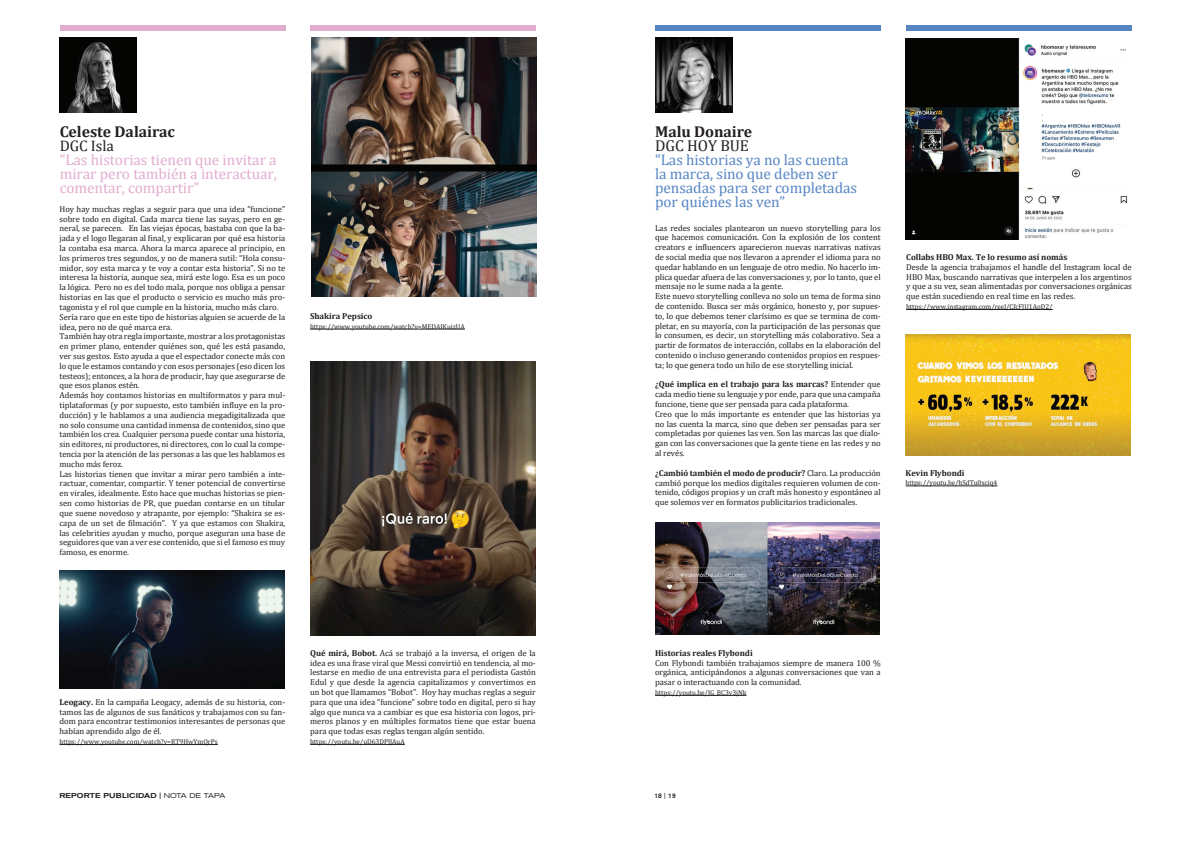
<style>
.page{position:relative;width:1191px;height:844px;background:#fff}
.page>*{position:absolute;margin:0;border:0;box-sizing:border-box;transform-origin:0 0}
.t1{font:700 15.75px "Cambria";letter-spacing:-.005em;color:#231f20}
.t2{font:15.75px "Cambria";letter-spacing:-.005em;color:#231f20}
.t3{font:15.31px/14px "Cambria";letter-spacing:-.005em;color:#5685c4}
.t4{font:15.31px/14px "Cambria";letter-spacing:-.005em;color:#e1adcf;text-align:justify}
.t5{font:15.31px "Cambria";letter-spacing:-.005em;color:#231f20}
.t6{font:8.58px/9.8px "Cambria";letter-spacing:-.005em;color:#231f20;text-align:justify}
.t7{font:8.58px/9.8px "Cambria";letter-spacing:-.005em;color:#1e1f1e}
.t8{font:700 8.58px "Cambria";letter-spacing:-.005em;color:#1e1f1e}
.t9{font:700 8.58px "Cambria";letter-spacing:-.005em;color:#231f20}
.t10{font:7px "Cambria";letter-spacing:-.005em;color:#231f20}
.t11{font:7px "Cambria";letter-spacing:-.005em;color:#1e1f1e}
.t12{font:500 expanded 7px "Akzidenz Grotesk BQ";letter-spacing:.02em;color:#231f20}
.t13{font:500 6.56px "Akzidenz Grotesk BQ";color:#231f20}
.s1{font-weight:700}
.s2{font-weight:700;color:#231f20}
.s3{font-weight:400}
</style>
<div class="page">
<img style="left:60px;top:38px;width:76px;height:74px">
<img style="left:655px;top:38px;width:77px;height:74px">
<hr style="left:60px;top:744px;width:158px;height:1px;background:#231f20">
<hr style="left:310px;top:744px;width:95px;height:1px;background:#231f20">
<hr style="left:310px;top:329px;width:155px;height:1px;background:#231f20">
<hr style="left:906px;top:309px;width:146px;height:1px;background:#1e1f1e">
<hr style="left:905px;top:485px;width:92px;height:1px;background:#1e1f1e">
<hr style="left:655px;top:695px;width:91px;height:1px;background:#1e1f1e">
<div style="left:60px;top:25px;width:226px;height:6px;background:#e1adcf"></div>
<div style="left:655px;top:25px;width:226px;height:6px;background:#5685c4"></div>
<div style="left:310px;top:25px;width:226px;height:6px;background:#e1adcf"></div>
<div style="left:905px;top:25px;width:226px;height:6px;background:#5685c4"></div>
<img style="left:60px;top:570px;width:225px;height:118px">
<img style="left:310px;top:361px;width:226px;height:274px">
<img style="left:311px;top:38px;width:225px;height:258px">
<img style="left:905px;top:38px;width:223px;height:201px">
<img style="left:905px;top:335px;width:225px;height:120px">
<img style="left:655px;top:522px;width:224px;height:112px">
<h1 class="t1" style="left:60px;top:120px;width:117px">Celeste Dalairac</h1>
<h2 class="t5" style="left:60px;top:136px;width:56px">DGC Isla</h2>
<h2 class="t4" style="left:60px;top:152px;width:219px">“Las historias tienen que invitar a mirar pero también a interactuar, comentar, compartir”</h2>
<p class="t6" style="left:60px;top:204px;width:227px;text-align:left">Hoy hay muchas reglas a seguir para que una idea “funcione” sobre todo en digital. Cada marca tiene las suyas, pero en ge&shy;neral, se parecen. En las viejas épocas, bastaba con que la ba&shy;jada y el logo llegaran al final, y explicaran por qué esa historia la contaba esa marca. Ahora la marca aparece al principio, en los primeros tres segundos, y no de manera sutil: “Hola consu&shy;midor, soy esta marca y te voy a contar esta historia”. Si no te interesa la historia, aunque sea, mirá este logo. Esa es un poco la lógica. Pero no es del todo mala, porque nos obliga a pensar historias en las que el producto o servicio es mucho más pro&shy;tagonista y el rol que cumple en la historia, mucho más claro.<br>Sería raro que en este tipo de historias alguien se acuerde de la idea, pero no de qué marca era.<br>También hay otra regla importante, mostrar a los protagonistas en primer plano, entender quiénes son, qué les está pasando, ver sus gestos. Esto ayuda a que el espectador conecte más con lo que le estamos contando y con esos personajes (eso dicen los testeos); entonces, a la hora de producir, hay que asegurarse de que esos planos estén.<br>Además hoy contamos historias en multiformatos y para mul&shy;tiplataformas (y por supuesto, esto también influye en la pro&shy;ducción) y le hablamos a una audiencia megadigitalizada que no solo consume una cantidad inmensa de contenidos, sino que también los crea. Cualquier persona puede contar una historia, sin editores, ni productores, ni directores, con lo cual la compe&shy;tencia por la atención de las personas a las que les hablamos es mucho más feroz.<br>Las historias tienen que invitar a mirar pero también a inte&shy;ractuar, comentar, compartir. Y tener potencial de convertirse en virales, idealmente. Esto hace que muchas historias se pien&shy;sen como historias de PR, que puedan contarse en un titular que suene novedoso y atrapante, por ejemplo: “Shakira se es&shy;capa de un set de filmación”. Y ya que estamos con Shakira, las celebrities ayudan y mucho, porque aseguran una base de seguidores que van a ver ese contenido, que si el famoso es muy famoso, es enorme.</p>
<p class="t9" style="left:310px;top:310px;width:64px">Shakira Pepsico</p>
<p class="t10" style="left:310px;top:322px;width:156px">https://www.youtube.com/watch?v=MEDAIKuizUA</p>
<h1 class="t1" style="left:655px;top:120px;width:99px">Malu Donaire</h1>
<h1 class="t2" style="left:655px;top:136px;width:95px">DGC HOY BUE</h1>
<h2 class="t3" style="left:655px;top:152px;width:203px">“Las historias ya no las cuenta la marca, sino que deben ser pensadas para ser completadas por quiénes las ven”</h2>
<p class="t7" style="left:655px;top:222px;width:227px">Las redes sociales plantearon un nuevo storytelling para los que hacemos comunicación. Con la explosión de los content creators e influencers aparecieron nuevas narrativas nativas de social media que nos llevaron a aprender el idioma para no quedar hablando en un lenguaje de otro medio. No hacerlo im&shy;plica quedar afuera de las conversaciones y, por lo tanto, que el mensaje no le sume nada a la gente.<br>Este nuevo storytelling conlleva no solo un tema de forma sino de contenido. Busca ser más orgánico, honesto y, por supues&shy;to, lo que debemos tener clarísimo es que se termina de com&shy;pletar, en su mayoría, con la participación de las personas que lo consumen, es decir, un storytelling más colaborativo. Sea a partir de formatos de interacción, collabs en la elaboración del contenido o incluso generando contenidos propios en respues&shy;ta; lo que genera todo un hilo de ese storytelling inicial.</p>
<p class="t7" style="left:655px;top:379px;width:227px"><span class="s1">¿Qué implica en el trabajo para las marcas?</span> Entender que cada medio tiene su lenguaje y por ende, para que una campaña funcione, tiene que ser pensada para cada plataforma.<br>Creo que lo más importante es entender que las historias ya no las cuenta la marca, sino que deben ser pensadas para ser completadas por quienes las ven. Son las marcas las que dialo&shy;gan con las conversaciones que la gente tiene en las redes y no al revés.</p>
<p class="t7" style="left:655px;top:467px;width:227px;text-align:justify"><span class="s1">¿Cambió también el modo de producir?</span> Claro. La producción cambió porque los medios digitales requieren volumen de con&shy;tenido, códigos propios y un craft más honesto y espontáneo al que solemos ver en formatos publicitarios tradicionales.</p>
<p class="t7" style="left:906px;top:252px;width:227px"><span class="s1">Collabs HBO Max</span><span class="s2">.</span> <span class="s1">Te lo resumo así nomás<br></span>Desde la agencia trabajamos el handle del Instagram local de HBO Max, buscando narrativas que interpelen a los argentinos y que a su vez, sean alimentadas por conversaciones orgánicas que están sucediendo en real time en las redes.</p>
<p class="t11" style="left:906px;top:302px;width:148px">https://www.instagram.com/reel/CfcFJU1AoD2/</p>
<p class="t8" style="left:905px;top:466px;width:60px">Kevin Flybondi</p>
<p class="t11" style="left:905px;top:479px;width:93px">https://youtu.be/hSdTu0xciq4</p>
<p class="t6" style="left:60px;top:696px;width:227px"><span class="s1">Leogacy.</span> En la campaña Leogacy, además de su historia, con&shy;tamos las de algunos de sus fanáticos y trabajamos con su fan&shy;dom para encontrar testimonios interesantes de personas que habían aprendido algo de él.</p>
<p class="t10" style="left:60px;top:737px;width:160px">https://www.youtube.com/watch?v=RT9HwYmQrPs</p>
<p class="t6" style="left:310px;top:647px;width:227px"><span class="s1">Qué mirá, Bobot.</span> Acá se trabajó a la inversa, el origen de la idea es una frase viral que Messi convirtió en tendencia, al mo&shy;lestarse en medio de una entrevista para el periodista Gastón Edul y que desde la agencia capitalizamos y convertimos en un bot que llamamos “Bobot”. Hoy hay muchas reglas a seguir para que una idea “funcione” sobre todo en digital, pero si hay algo que nunca va a cambiar es que esa historia con logos, pri&shy;meros planos y en múltiples formatos tiene que estar buena para que todas esas reglas tengan algún sentido.</p>
<p class="t10" style="left:310px;top:737px;width:96px">https://youtu.be/uD63DPJJAuA</p>
<p class="t8" style="left:655px;top:646px;width:99px">Historias reales Flybondi</p>
<p class="t7" style="left:655px;top:657px;width:227px;text-align:justify">Con Flybondi también trabajamos siempre de manera 100 % orgánica, anticipándonos a algunas conversaciones que van a pasar o interactuando con la comunidad.</p>
<p class="t11" style="left:655px;top:688px;width:93px">https://youtu.be/JG_BC3v3jNk</p>
<p class="t12" style="left:59px;top:791px;width:167px">REPORTE PUBLICIDAD <span class="s3">| NOTA DE TAPA</span></p>
<p class="t13" style="left:654px;top:791px;width:23px">18 <span class="s3">|</span> 19</p>
</div>
